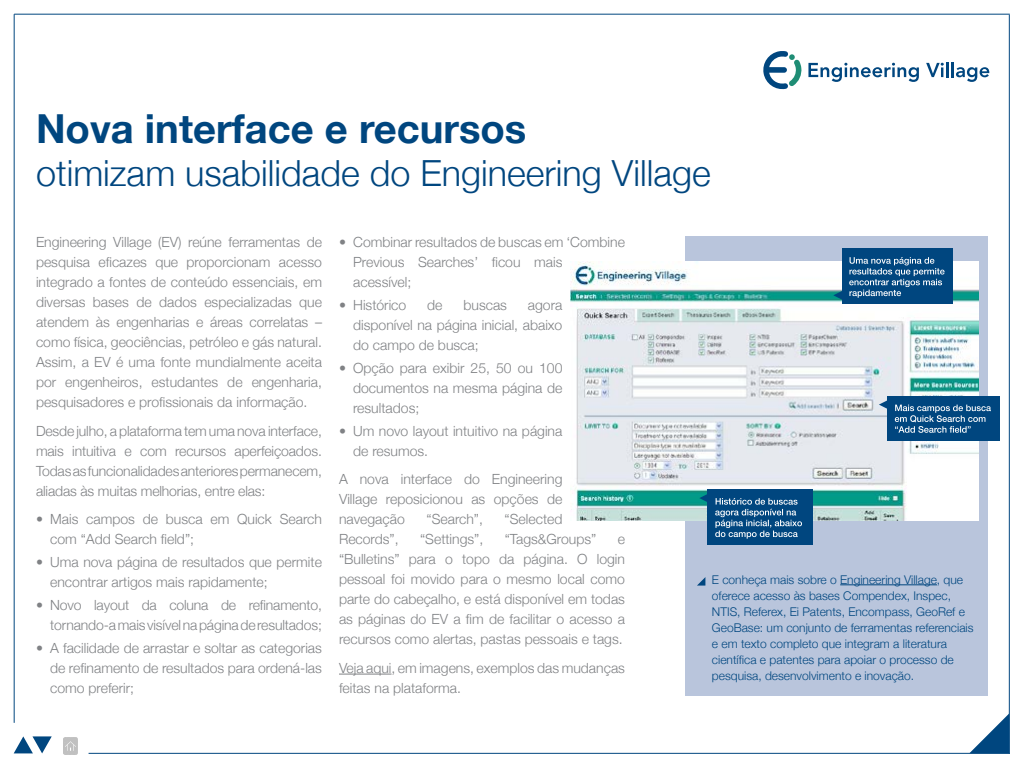
<style>
.page{position:relative;width:1024px;height:768px;background:#fff}
.page>*{position:absolute;margin:0;border:0;box-sizing:border-box;transform-origin:0 0}
.t1{font:700 40px "Helvetica Neue";color:#00467f}
.t2{font:300 36px "Helvetica Neue";color:#00467f}
.t3{font:300 14px/20px "Helvetica Neue";color:#808285;text-align:justify}
.t4{font:300 12px/16px "Helvetica Neue";color:#00467f}
</style>
<div class="page">
<div style="left:685px;top:236px;width:303px;height:460px;background:#b9c5dc"></div>
<img style="left:571px;top:261px;width:408px;height:259px">
<div style="left:708px;top:490px;width:105px;height:55px;background:#00467f"></div>
<div style="left:887px;top:396px;width:113px;height:44px;background:#00467f"></div>
<div style="left:842px;top:249px;width:111px;height:55px;background:#00467f"></div>
<hr style="left:14px;top:14px;width:1px;height:709px;background:#00467f">
<hr style="left:89px;top:753px;width:921px;height:1px;background:#00467f">
<hr style="left:14px;top:14px;width:996px;height:1px;background:#00467f">
<hr style="left:1009px;top:15px;width:1px;height:739px;background:#00467f">
<svg style="left:969px;top:713px;width:40px;height:40px"></svg>
<hr style="left:339px;top:674px;width:53px;height:1px;background:#808285">
<svg style="left:763px;top:51px;width:39px;height:39px"></svg>
<svg style="left:808px;top:63px;width:111px;height:19px"></svg>
<svg style="left:926px;top:63px;width:18px;height:14px"></svg>
<hr style="left:946px;top:62px;width:3px;height:15px;background:#00467f">
<hr style="left:951px;top:62px;width:3px;height:15px;background:#00467f">
<svg style="left:956px;top:67px;width:33px;height:15px"></svg>
<hr style="left:840px;top:585px;width:97px;height:1px;background:#00467f">
<svg style="left:697px;top:577px;width:8px;height:9px"></svg>
<svg style="left:14px;top:736px;width:38px;height:17px"></svg>
<svg style="left:699px;top:490px;width:103px;height:49px"></svg>
<svg style="left:879px;top:396px;width:112px;height:37px"></svg>
<svg style="left:833px;top:257px;width:112px;height:47px"></svg>
<img style="left:63px;top:737px;width:14px;height:17px">
<h1 class="t1" style="left:36px;top:92px;width:492px">Nova interface e recursos</h1>
<h2 class="t2" style="left:36px;top:144px;width:676px">otimizam usabilidade do Engineering Village</h2>
<p class="t3" style="left:36px;top:231px;width:288px">Engineering Village (EV) reúne ferramentas de pesquisa eficazes que proporcionam acesso integrado a fontes de conteúdo essenciais, em diversas bases de dados especializadas que atendem às engenharias e áreas correlatas – como física, geociências, petróleo e gás natural.<br>Assim, a EV é uma fonte mundialmente aceita por engenheiros, estudantes de engenharia, pesquisadores e profissionais da informação.</p>
<p class="t3" style="left:36px;top:420px;width:288px">Desde julho, a plataforma tem uma nova interface, mais intuitiva e com recursos aperfeiçoados.<br>Todas as funcionalidades anteriores permanecem, aliadas às muitas melhorias, entre elas:</p>
<p class="t3" style="left:50px;top:508px;width:273px;text-indent:-14px">• Mais campos de busca em Quick Search com “Add Search field”;</p>
<p class="t3" style="left:50px;top:551px;width:273px;text-indent:-14px">• Uma nova página de resultados que permite encontrar artigos mais rapidamente;</p>
<p class="t3" style="left:36px;top:594px;width:287px;text-align:right">• Novo layout da coluna de refinamento, tornando-a mais visível na página de resultados;</p>
<p class="t3" style="left:50px;top:637px;width:273px;text-indent:-14px">• A facilidade de arrastar e soltar as categorias de refinamento de resultados para ordená-las como preferir;</p>
<p class="t3" style="left:353px;top:231px;width:273px;text-align:left;text-indent:-14px">• Combinar resultados de buscas em ‘Combine<br>Previous Searches’ ficou mais<br>acessível;</p>
<p class="t3" style="left:339px;top:294px;width:69px">• Histórico</p>
<p class="t3" style="left:427px;top:294px;width:17px">de</p>
<p class="t3" style="left:463px;top:294px;width:45px">buscas</p>
<p class="t3" style="left:353px;top:294px;width:211px;text-indent:175px">agora disponível na página inicial, abaixo do campo de busca;</p>
<p class="t3" style="left:353px;top:357px;width:211px;text-indent:-14px">• Opção para exibir 25, 50 ou 100 documentos na mesma página de resultados;</p>
<p class="t3" style="left:353px;top:420px;width:211px;text-indent:-14px">• Um novo layout intuitivo na página de resumos.</p>
<p class="t3" style="left:339px;top:468px;width:225px">A nova interface do Engineering Village reposicionou as opções de navegação</p>
<p class="t3" style="left:426px;top:508px;width:58px">“Search”,</p>
<p class="t3" style="left:505px;top:508px;width:59px">“Selected</p>
<p class="t3" style="left:339px;top:528px;width:61px">Records”,</p>
<p class="t3" style="left:420px;top:528px;width:65px">“Settings”,</p>
<p class="t3" style="left:505px;top:528px;width:93px">“Tags&amp;Groups”</p>
<p class="t3" style="left:339px;top:528px;width:288px;text-indent:279px">e “Bulletins” para o topo da página. O login pessoal foi movido para o mesmo local como parte do cabeçalho, e está disponível em todas as páginas do EV a fim de facilitar o acesso a recursos como alertas, pastas pessoais e tags.</p>
<p class="t3" style="left:339px;top:657px;width:288px">Veja aqui, em imagens, exemplos das mudanças feitas na plataforma.</p>
<p class="t4" style="left:712px;top:571px;width:263px">E conheça mais sobre o Engineering Village, que oferece acesso às bases Compendex, Inspec, NTIS, Referex, Ei Patents, Encompass, GeoRef e GeoBase: um conjunto de ferramentas referenciais e em texto completo que integram a literatura científica e patentes para apoiar o processo de pesquisa, desenvolvimento e inovação.</p>
</div>
